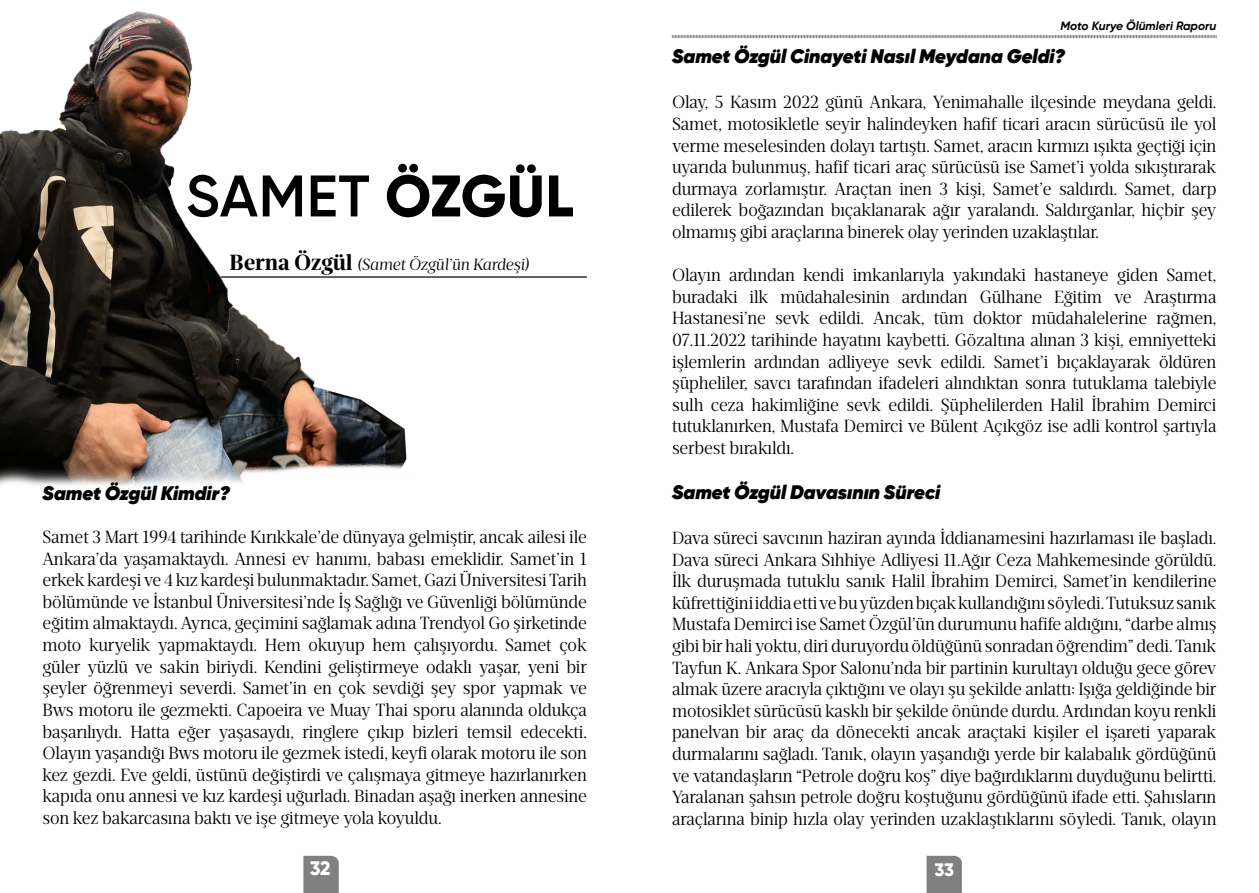
<style>
.page{position:relative;width:1259px;height:893px;background:#fff}
.page>*{position:absolute;margin:0;border:0;box-sizing:border-box;transform-origin:0 0}
.t1{font:600 58.5px "Gilroy";letter-spacing:.01em;color:#000}
.t2{font:italic 800 19.5px "Gilroy";color:#000}
.t3{font:800 19.5px "Gilroy";color:#fff}
.t4{font:18px/21.6px "Ardina Text";letter-spacing:-.005em;color:#000;text-align:justify}
.t5{font:800 18px "Gilroy";color:#fff}
.t6{font:italic 16.5px "Ardina Text";letter-spacing:-.005em;color:#000}
.t7{font:italic 700 12px "Gilroy";color:#000}
.s1{font-weight:800}
.s2{font-weight:700;font-style:normal;font-size:22.5px}
</style>
<div class="page">
<svg style="left:926px;top:856px;width:36px;height:37px"></svg>
<svg style="left:672px;top:35px;width:544px;height:3px;background:#acacac"></svg>
<svg style="left:303px;top:856px;width:36px;height:37px"></svg>
<img style="left:0;top:11px;width:407px;height:475px">
<hr style="left:220px;top:276px;width:367px;height:2px;background:#000">
<h1 class="t1" style="left:186px;top:160px;width:389px">SAMET <span class="s1">ÖZGÜL</span></h1>
<p class="t6" style="left:229px;top:255px;width:301px"><span class="s2">Berna Özgül</span> (Samet Özgül’ün Kardeşi)</p>
<p class="t2" style="left:43px;top:481px;width:189px">Samet Özgül Kimdir?</p>
<p class="t4" style="left:43px;top:526px;width:546px">Samet 3 Mart 1994 tarihinde Kırıkkale’de dünyaya gelmiştir, ancak ailesi ile Ankara’da yaşamaktaydı. Annesi ev hanımı, babası emeklidir. Samet’in 1 erkek kardeşi ve 4 kız kardeşi bulunmaktadır. Samet, Gazi Üniversitesi Tarih bölümünde ve İstanbul Üniversitesi’nde İş Sağlığı ve Güvenliği bölümünde eğitim almaktaydı. Ayrıca, geçimini sağlamak adına Trendyol Go şirketinde moto kuryelik yapmaktaydı. Hem okuyup hem çalışıyordu. Samet çok güler yüzlü ve sakin biriydi. Kendini geliştirmeye odaklı yaşar, yeni bir şeyler öğrenmeyi severdi. Samet’in en çok sevdiği şey spor yapmak ve Bws motoru ile gezmekti. Capoeira ve Muay Thai sporu alanında oldukça başarılıydı. Hatta eğer yaşasaydı, ringlere çıkıp bizleri temsil edecekti.<br>Olayın yaşandığı Bws motoru ile gezmek istedi, keyfi olarak motoru ile son kez gezdi. Eve geldi, üstünü değiştirdi ve çalışmaya gitmeye hazırlanırken kapıda onu annesi ve kız kardeşi uğurladı. Binadan aşağı inerken annesine son kez bakarcasına baktı ve işe gitmeye yola koyuldu.</p>
<p class="t7" style="left:1060px;top:18px;width:157px">Moto Kurye Ölümleri Raporu</p>
<p class="t2" style="left:672px;top:44px;width:394px">Samet Özgül Cinayeti Nasıl Meydana Geldi?</p>
<p class="t4" style="left:672px;top:91px;width:546px">Olay, 5 Kasım 2022 günü Ankara, Yenimahalle ilçesinde meydana geldi.<br>Samet, motosikletle seyir halindeyken hafif ticari aracın sürücüsü ile yol verme meselesinden dolayı tartıştı. Samet, aracın kırmızı ışıkta geçtiği için uyarıda bulunmuş, hafif ticari araç sürücüsü ise Samet’i yolda sıkıştırarak durmaya zorlamıştır. Araçtan inen 3 kişi, Samet’e saldırdı. Samet, darp edilerek boğazından bıçaklanarak ağır yaralandı. Saldırganlar, hiçbir şey olmamış gibi araçlarına binerek olay yerinden uzaklaştılar.</p>
<p class="t4" style="left:672px;top:264px;width:546px">Olayın ardından kendi imkanlarıyla yakındaki hastaneye giden Samet, buradaki ilk müdahalesinin ardından Gülhane Eğitim ve Araştırma Hastanesi’ne sevk edildi. Ancak, tüm doktor müdahalelerine rağmen, 07.11.2022 tarihinde hayatını kaybetti. Gözaltına alınan 3 kişi, emniyetteki işlemlerin ardından adliyeye sevk edildi. Samet’i bıçaklayarak öldüren şüpheliler, savcı tarafından ifadeleri alındıktan sonra tutuklama talebiyle sulh ceza hakimliğine sevk edildi. Şüphelilerden Halil İbrahim Demirci tutuklanırken, Mustafa Demirci ve Bülent Açıkgöz ise adli kontrol şartıyla serbest bırakıldı.</p>
<p class="t2" style="left:672px;top:480px;width:270px">Samet Özgül Davasının Süreci</p>
<p class="t4" style="left:672px;top:527px;width:546px">Dava süreci savcının haziran ayında İddianamesini hazırlaması ile başladı.<br>Dava süreci Ankara Sıhhiye Adliyesi 11.Ağır Ceza Mahkemesinde görüldü.<br>İlk duruşmada tutuklu sanık Halil İbrahim Demirci, Samet’in kendilerine küfrettiğini iddia etti ve bu yüzden bıçak kullandığını söyledi. Tutuksuz sanık Mustafa Demirci ise Samet Özgül’ün durumunu hafife aldığını, “darbe almış gibi bir hali yoktu, diri duruyordu öldüğünü sonradan öğrendim” dedi. Tanık Tayfun K. Ankara Spor Salonu’nda bir partinin kurultayı olduğu gece görev almak üzere aracıyla çıktığını ve olayı şu şekilde anlattı: Işığa geldiğinde bir motosiklet sürücüsü kasklı bir şekilde önünde durdu. Ardından koyu renkli panelvan bir araç da dönecekti ancak araçtaki kişiler el işareti yaparak durmalarını sağladı. Tanık, olayın yaşandığı yerde bir kalabalık gördüğünü ve vatandaşların “Petrole doğru koş” diye bağırdıklarını duyduğunu belirtti.<br>Yaralanan şahsın petrole doğru koştuğunu gördüğünü ifade etti. Şahısların araçlarına binip hızla olay yerinden uzaklaştıklarını söyledi. Tanık, olayın</p>
<p class="t3" style="left:310px;top:856px;width:22px">32</p>
<p class="t5" style="left:934px;top:858px;width:21px">33</p>
</div>
